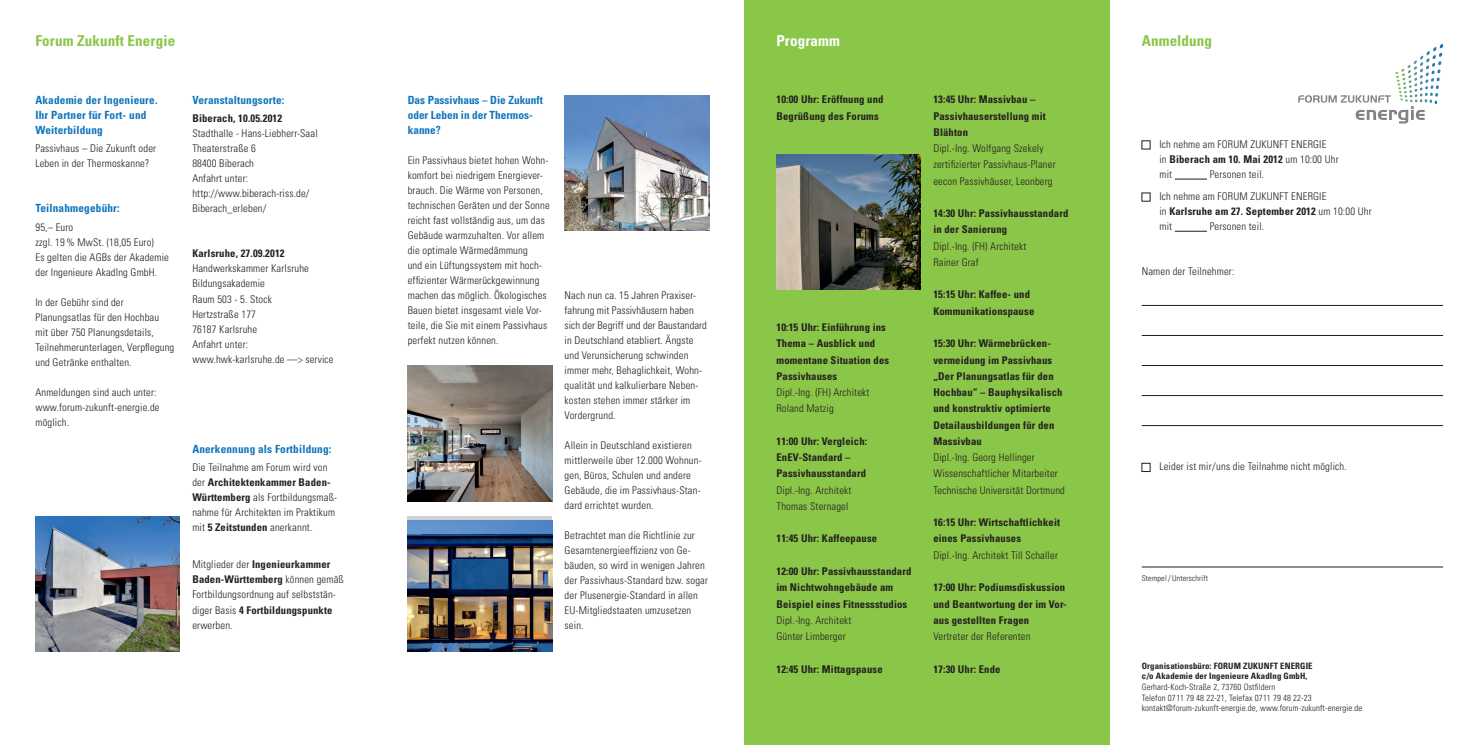
<style>
.page{position:relative;width:1475px;height:745px;background:#fff}
.page>*{position:absolute;margin:0;border:0;box-sizing:border-box;transform-origin:0 0}
.t1{font:700 condensed 15px "Univers LT Std";letter-spacing:.01em;color:#8ac648}
.t2{font:700 condensed 15px "Univers LT Std";letter-spacing:.01em;color:#fff}
.t3{font:700 condensed 11.25px/15px "Univers LT Std";letter-spacing:.015em;color:#1074bc}
.t4{font:300 condensed 10.62px/15px "Univers LT Std";letter-spacing:.015em;color:#231f20}
.t5{font:700 condensed 10.62px/16.2px "Univers LT Std";letter-spacing:.015em;color:#231f20}
.t6{font:300 condensed 8.75px/10.6px "Univers LT Std";letter-spacing:.015em;color:#231f20}
.t7{font:700 condensed 8.75px/10.6px "Univers LT Std";letter-spacing:.015em;color:#231f20}
.t8{font:300 condensed 8.12px "Univers LT Std";letter-spacing:.015em;color:#231f20}
.s1{font-weight:700}
.s2{font-weight:300}
</style>
<div class="page">
<div style="left:744px;top:0;width:365px;height:744px;background:#8ac648"></div>
<hr style="left:1141px;top:305px;width:301px;height:1px;background:#231f20">
<hr style="left:1141px;top:335px;width:301px;height:1px;background:#231f20">
<hr style="left:1141px;top:365px;width:301px;height:1px;background:#231f20">
<hr style="left:1141px;top:395px;width:301px;height:1px;background:#231f20">
<hr style="left:1141px;top:425px;width:301px;height:1px;background:#231f20">
<hr style="left:1141px;top:566px;width:301px;height:1px;background:#231f20">
<hr style="left:1174px;top:179px;width:32px;height:1px;background:#231f20">
<hr style="left:1174px;top:231px;width:32px;height:1px;background:#231f20">
<div style="left:1141px;top:463px;width:9px;height:8px;border:1px solid #231f20"></div>
<svg style="left:1298px;top:95px;width:126px;height:28px"></svg>
<img style="left:1426px;top:44px;width:16px;height:10px">
<img style="left:35px;top:516px;width:145px;height:134px">
<img style="left:564px;top:95px;width:145px;height:135px">
<img style="left:407px;top:365px;width:145px;height:136px">
<div style="left:407px;top:515px;width:145px;height:135px;background:#d1d2d4"></div>
<img style="left:407px;top:520px;width:145px;height:130px">
<img style="left:776px;top:154px;width:144px;height:135px">
<hr style="left:1109px;top:0;width:1px;height:744px;background:#231f20">
<hr style="left:744px;top:0;width:1px;height:744px;background:#231f20">
<hr style="left:372px;top:0;width:1px;height:744px;background:#231f20">
<h1 class="t1" style="left:35px;top:32px;width:141px">Forum Zukunft Energie</h1>
<h1 class="t2" style="left:776px;top:32px;width:65px">Programm</h1>
<h1 class="t1" style="left:1141px;top:32px;width:72px">Anmeldung</h1>
<p class="t3" style="left:35px;top:92px;width:123px">Akademie der Ingenieure.<br>Ihr Partner für Fort- und<br>Weiterbildung</p>
<p class="t4" style="left:35px;top:141px;width:122px">Passivhaus – Die Zukunft oder<br>Leben in der Thermoskanne?</p>
<p class="t3" style="left:35px;top:201px;width:86px">Teilnahmegebühr:</p>
<p class="t4" style="left:35px;top:219px;width:135px">95,– Euro<br>zzgl. 19% MwSt. (18,05 Euro)<br>Es gelten die AGBs der Akademie der Ingenieure AkadIng GmbH.</p>
<p class="t4" style="left:35px;top:294px;width:140px">In der Gebühr sind der<br>Planungsatlas für den Hochbau mit über 750 Planungsdetails,<br>Teilnehmerunterlagen, Verpflegung und Getränke enthalten.</p>
<p class="t4" style="left:35px;top:384px;width:126px">Anmeldungen sind auch unter: www.forum-zukunft-energie.de möglich.</p>
<p class="t3" style="left:192px;top:92px;width:93px">Veranstaltungsorte:</p>
<p class="t5" style="left:192px;top:110px;width:91px">Biberach, 10.05.2012</p>
<p class="t4" style="left:192px;top:126px;width:127px">Stadthalle - Hans-Liebherr-Saal<br>Theaterstraße 6<br>88400 Biberach<br>Anfahrt unter: http://www.biberach-riss.de/<br>Biberach_erleben/</p>
<p class="t5" style="left:192px;top:245px;width:94px">Karlsruhe, 27.09.2012</p>
<p class="t4" style="left:192px;top:261px;width:143px">Handwerkskammer Karlsruhe<br>Bildungsakademie<br>Raum 503 - 5. Stock<br>Hertzstraße 177<br>76187 Karlsruhe<br>Anfahrt unter: www.hwk-karlsruhe.de —&gt; service</p>
<p class="t3" style="left:192px;top:441px;width:140px">Anerkennung als Fortbildung:</p>
<p class="t4" style="left:192px;top:459px;width:146px">Die Teilnahme am Forum wird von der <span class="s1">Architektenkammer Baden-<br>Württemberg</span> als Fortbildungsmaß&shy;nahme für Architekten im Praktikum mit <span class="s1">5 Zeitstunden</span> anerkannt.</p>
<p class="t4" style="left:192px;top:557px;width:153px">Mitglieder der <span class="s1">Ingenieurkammer<br>Baden-Württemberg</span> können gemäß<br>Fortbildungsordnung auf selbststän&shy;diger Basis <span class="s1">4 Fortbildungspunkte </span>erwerben.</p>
<p class="t3" style="left:407px;top:92px;width:136px">Das Passivhaus – Die Zukunft oder Leben in der Thermos&shy;kanne?</p>
<p class="t4" style="left:407px;top:152px;width:143px">Ein Passivhaus bietet hohen Wohn&shy;komfort bei niedrigem Energiever&shy;brauch. Die Wärme von Personen, technischen Geräten und der Sonne reicht fast vollständig aus, um das<br>Gebäude warmzuhalten. Vor allem die optimale Wärmedämmung<br>und ein Lüftungssystem mit hoch&shy;effizienter Wärmerückgewinnung machen das möglich. Ökologisches<br>Bauen bietet insgesamt viele Vor&shy;teile, die Sie mit einem Passivhaus perfekt nutzen können.</p>
<p class="t4" style="left:564px;top:287px;width:144px">Nach nun ca. 15 Jahren Praxiser&shy;fahrung mit Passivhäusern haben sich der Begriff und der Baustandard in Deutschland etabliert. Ängste und Verunsicherung schwinden immer mehr, Behaglichkeit, Wohn&shy;qualität und kalkulierbare Neben&shy;kosten stehen immer stärker im<br>Vordergrund.</p>
<p class="t4" style="left:564px;top:437px;width:138px">Allein in Deutschland existieren mittlerweile über 12.000 Wohnun&shy;gen, Büros, Schulen und andere<br>Gebäude, die im Passivhaus-Stan&shy;dard errichtet wurden.</p>
<p class="t4" style="left:564px;top:527px;width:145px">Betrachtet man die Richtlinie zur<br>Gesamtenergieeffizienz von Ge&shy;bäuden, so wird in wenigen Jahren der Passivhaus-Standard bzw. sogar der Plusenergie-Standard in allen<br>EU-Mitgliedstaaten umzusetzen sein.</p>
<p class="t5" style="left:776px;top:91px;width:108px">10:00 Uhr: Eröffnung und<br>Begrüßung des Forums</p>
<p class="t5" style="left:776px;top:319px;width:114px">10:15 Uhr: Einführung ins<br>Thema – Ausblick und momentane Situation des<br>Passivhauses</p>
<p class="t4" style="left:776px;top:384px;width:94px;line-height:16.2px">Dipl.-Ing. (FH) Architekt<br>Roland Matzig</p>
<p class="t5" style="left:776px;top:432px;width:92px">11:00 Uhr: Vergleich:<br>EnEV-Standard –<br>Passivhausstandard</p>
<p class="t4" style="left:776px;top:481px;width:77px;line-height:16.2px">Dipl.-Ing. Architekt<br>Thomas Sternagel</p>
<p class="t5" style="left:776px;top:530px;width:102px">11:45 Uhr: Kaffeepause</p>
<p class="t5" style="left:776px;top:562px;width:136px">12:00 Uhr: Passivhausstandard im Nichtwohngebäude am<br>Beispiel eines Fitnessstudios</p>
<p class="t4" style="left:776px;top:611px;width:77px;line-height:16.2px">Dipl.-Ing. Architekt<br>Günter Limberger</p>
<p class="t5" style="left:776px;top:660px;width:108px">12:45 Uhr: Mittagspause</p>
<p class="t5" style="left:933px;top:91px;width:114px">13:45 Uhr: Massivbau –<br>Passivhauserstellung mit<br>Blähton</p>
<p class="t4" style="left:933px;top:140px;width:124px;line-height:16.2px">Dipl.-Ing. Wolfgang Szekely zertifizierter Passivhaus-Planer eecon Passivhäuser, Leonberg</p>
<p class="t5" style="left:933px;top:205px;width:136px">14:30 Uhr: Passivhausstandard in der Sanierung</p>
<p class="t4" style="left:933px;top:238px;width:94px;line-height:16.2px">Dipl.-Ing. (FH) Architekt<br>Rainer Graf</p>
<p class="t5" style="left:933px;top:286px;width:102px">15:15 Uhr: Kaffee- und<br>Kommunikationspause</p>
<p class="t5" style="left:933px;top:335px;width:131px">15:30 Uhr: Wärmebrücken&shy;vermeidung im Passivhaus „Der Planungsatlas für den<br>Hochbau“ – Bauphysikalisch und konstruktiv optimierte<br>Detailausbildungen für den<br>Massivbau</p>
<p class="t4" style="left:933px;top:449px;width:133px;line-height:16.2px">Dipl.-Ing. Georg Hellinger<br>Wissenschaftlicher Mitarbeiter<br>Technische Universität Dortmund</p>
<p class="t5" style="left:933px;top:514px;width:128px">16:15 Uhr: Wirtschaftlichkeit eines Passivhauses</p>
<p class="t4" style="left:933px;top:547px;width:126px">Dipl.-Ing. Architekt Till Schaller</p>
<p class="t5" style="left:933px;top:579px;width:135px">17:00 Uhr: Podiumsdiskussion und Beantwortung der im Vor&shy;aus gestellten Fragen</p>
<p class="t4" style="left:933px;top:628px;width:99px">Vertreter der Referenten</p>
<p class="t5" style="left:933px;top:660px;width:69px">17:30 Uhr: Ende</p>
<p class="t4" style="left:1159px;top:137px;width:181px;text-indent:132px">Energie<br>in <span class="s1">Biberach am 10. Mai 2012</span> um 10:00 Uhr mit</p>
<p class="t4" style="left:1159px;top:137px;width:103px">Ich nehme am FORUM Zukunft</p>
<p class="t4" style="left:1159px;top:163px;width:106px;line-height:22.1px;text-indent:50px">Personen teil.<br>Ich nehme am FORUM Zukunft</p>
<p class="t5" style="left:1159px;top:189px;width:214px;line-height:15px;text-indent:132px"><span class="s2">Energie<br>in</span> Karlsruhe am 27. September 2012 <span class="s2">um 10:00 Uhr mit</span></p>
<p class="t4" style="left:1209px;top:219px;width:56px">Personen teil.</p>
<p class="t4" style="left:1141px;top:264px;width:94px">Namen der Teilnehmer:</p>
<p class="t4" style="left:1159px;top:459px;width:189px">Leider ist mir/uns die Teilnahme nicht möglich.</p>
<p class="t8" style="left:1141px;top:572px;width:68px">Stempel/ Unterschrift</p>
<p class="t7" style="left:1141px;top:659px;width:172px">Organisationsbüro: Forum ZUKUNFT ENERGIE c/o Akademie der Ingenieure AkadIng GmbH,</p>
<p class="t6" style="left:1141px;top:681px;width:222px">Gerhard-Koch-Straße 2, 73760 Ostfildern<br>Telefon 0711 79 48 22-21, Telefax 0711 79 48 22-23 kontakt@forum-zukunft-energie.de, www.forum-zukunft-energie.de</p>
</div>
